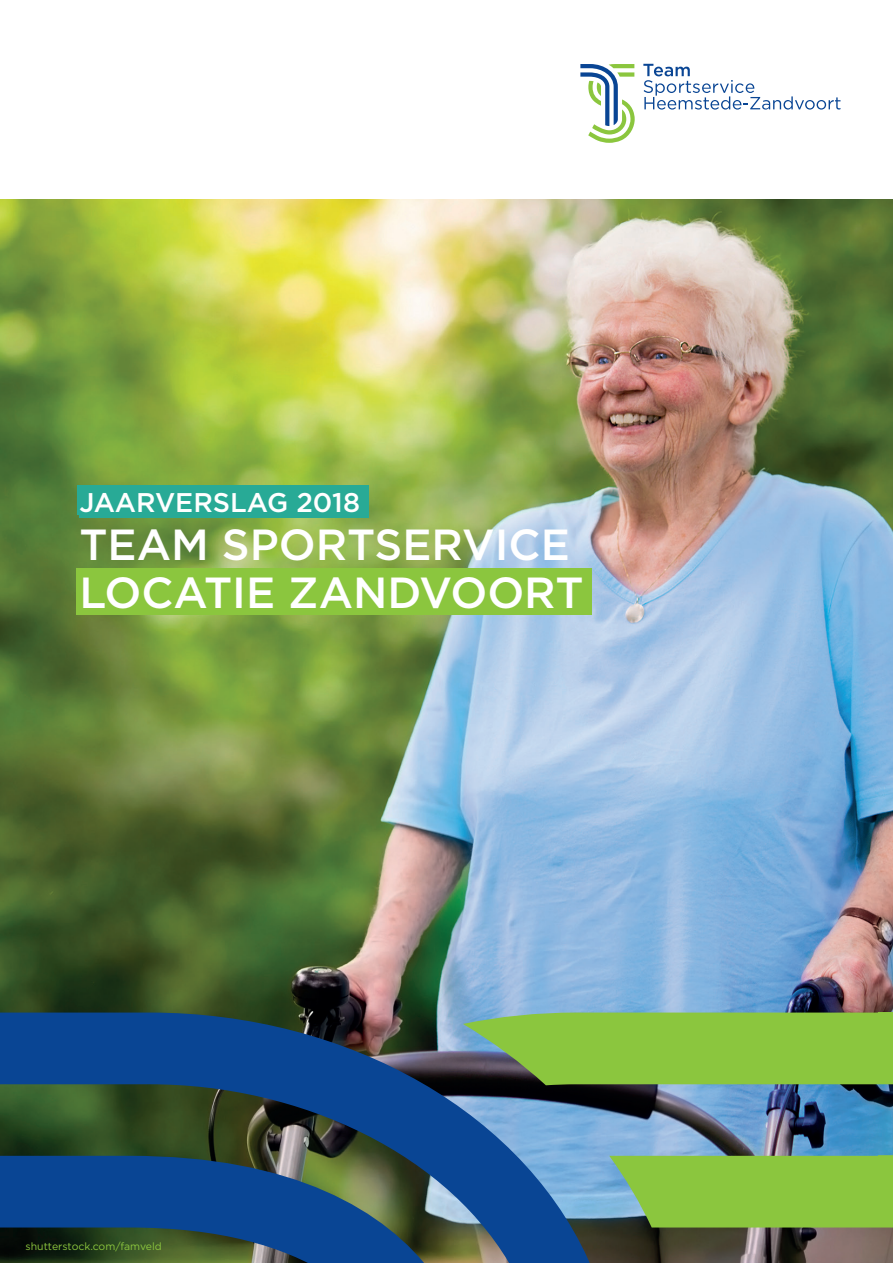
<style>
.page{position:relative;width:893px;height:1263px;background:#fff}
.page>*{position:absolute;margin:0;border:0;box-sizing:border-box;transform-origin:0 0}
.kp_36_light{font:500 43.5px "Gotham";color:#fff}
.kp_36_light-2{font:500 27px "Gotham";color:#fff}
.t1{font:10.5px "Gotham";color:#8bc63e}
</style>
<div class="page">
<img style="left:0;top:200px;width:893px;height:1063px">
<svg style="left:580px;top:64px;width:55px;height:79px"></svg>
<svg style="left:643px;top:64px;width:197px;height:46px"></svg>
<img style="left:0;top:1012px;width:594px;height:251px">
<div style="left:77px;top:485px;width:291px;height:29px;background:#28aa96"></div>
<svg style="left:463px;top:1012px;width:430px;height:73px;background:#84ba44"></svg>
<svg style="left:609px;top:1155px;width:284px;height:72px;background:#87c148"></svg>
<div style="left:79px;top:489px;width:289px;height:29px;background:#28aa96"></div>
<div style="left:76px;top:568px;width:516px;height:47px;background:#8bc63e"></div>
<p class="kp_36_light-2" style="left:79px;top:485px;width:282px">JAARVERSLAG 2018</p>
<p class="kp_36_light" style="left:79px;top:516px;width:492px">TEAM SPORTSERVICE</p>
<p class="kp_36_light" style="left:79px;top:564px;width:506px">LOCATIE ZANDVOORT</p>
<p class="t1" style="left:26px;top:1240px;width:138px">shutterstock.com/famveld</p>
</div>
